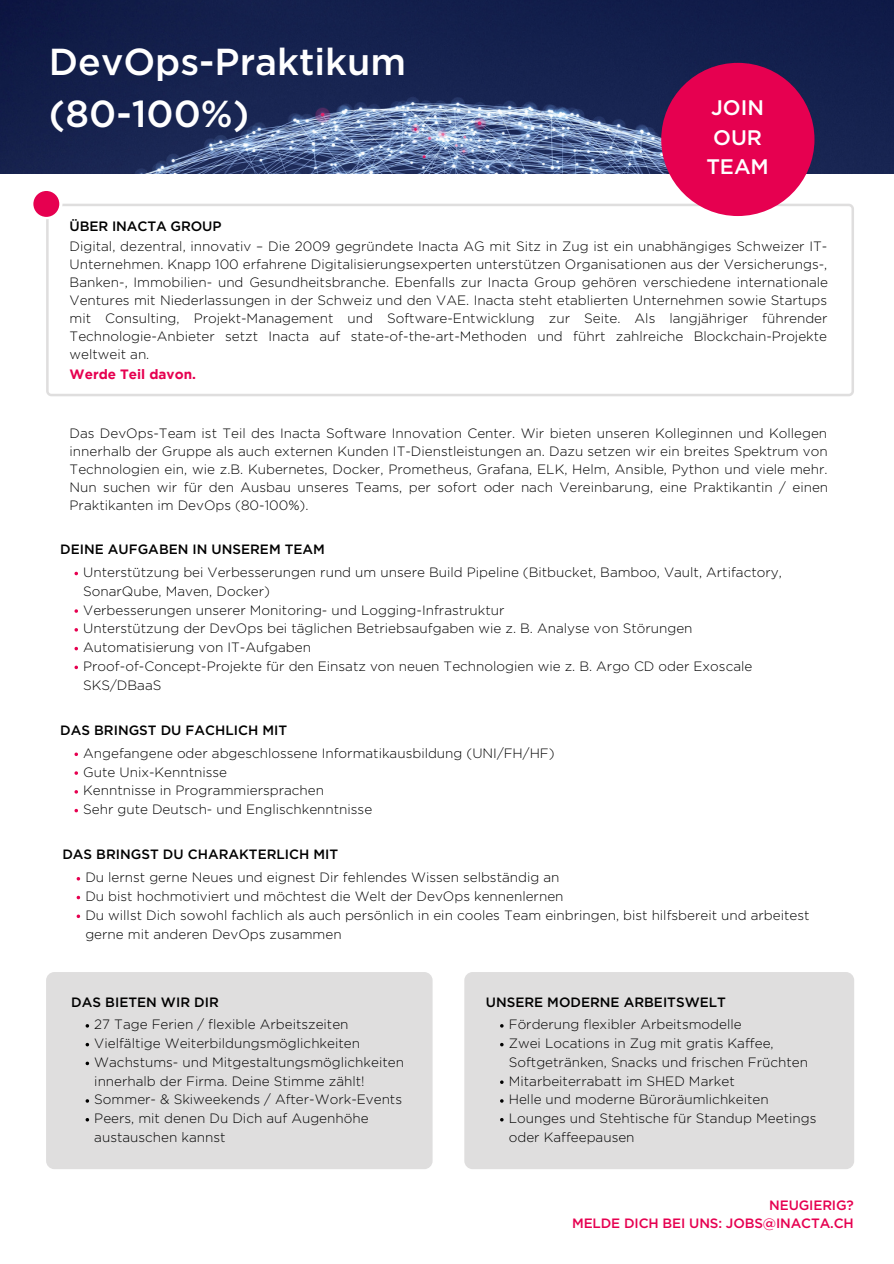
<style>
.page{position:relative;width:894px;height:1264px;background:#fff}
.page>*{position:absolute;margin:0;border:0;box-sizing:border-box;transform-origin:0 0}
.t1{font:500 37.5px/51.8px "Gotham";color:#fff}
.t2{font:500 21px/29.2px "Gotham";color:#fff;text-align:center}
.t3{font:500 13.65px "Gotham";letter-spacing:-.01em;color:#000}
.t4{font:300 13.5px/18.8px "Gotham";color:#000}
.t5{font:500 13.5px "Gotham";color:#000}
.t6{font:500 13.5px/18px "Gotham";letter-spacing:-.01em;color:#e60050;text-align:right}
.t7{font:700 13.5px "Gotham";color:#e60050}
</style>
<div class="page">
<div style="left:46px;top:972px;width:386px;height:197px;background:#dfdede;border-radius:8px"></div>
<div style="left:464px;top:972px;width:389px;height:197px;background:#dfdede;border-radius:8px"></div>
<svg style="left:86px;top:1061px;width:3px;height:4px"></svg>
<svg style="left:46px;top:204px;width:807px;height:192px"></svg>
<div style="left:30px;top:188px;width:32px;height:31px;background:#fff;border-radius:50%"></div>
<div style="left:33px;top:191px;width:26px;height:26px;background:#e60050;border-radius:50%"></div>
<svg style="left:74px;top:571px;width:4px;height:4px"></svg>
<svg style="left:74px;top:609px;width:4px;height:4px"></svg>
<svg style="left:74px;top:628px;width:4px;height:3px"></svg>
<svg style="left:74px;top:647px;width:4px;height:3px"></svg>
<svg style="left:74px;top:665px;width:4px;height:4px"></svg>
<svg style="left:77px;top:914px;width:3px;height:4px"></svg>
<svg style="left:74px;top:752px;width:4px;height:4px"></svg>
<svg style="left:74px;top:790px;width:4px;height:3px"></svg>
<svg style="left:74px;top:808px;width:4px;height:4px"></svg>
<img style="left:0;top:0;width:893px;height:173px">
<div style="left:661px;top:63px;width:153px;height:153px;background:#e60050;border-radius:50%"></div>
<h1 class="t1" style="left:49px;top:38px;width:358px">DevOps-Praktikum (80-100%)</h1>
<h2 class="t2" style="left:706px;top:94px;width:64px">JOIN<br>OUR<br>TEAM</h2>
<p class="t3" style="left:70px;top:220px;width:153px">ÜBER INACTA GROUP</p>
<p class="t4" style="left:70px;top:238px;width:759px;line-height:18px;text-align:justify">Digital, dezentral, innovativ – Die 2009 gegründete Inacta AG mit Sitz in Zug ist ein unabhängiges Schweizer IT-Unternehmen. Knapp 100 erfahrene Digitalisierungsexperten unterstützen Organisationen aus der Versicherungs-, Banken-, Immobilien- und Gesundheitsbranche. Ebenfalls zur Inacta Group gehören verschiedene internationale Ventures mit Niederlassungen in der Schweiz und den VAE. Inacta steht etablierten Unternehmen sowie Startups mit Consulting, Projekt-Management und Software-Entwicklung zur Seite. Als langjähriger führender Technologie-Anbieter setzt Inacta auf state-of-the-art-Methoden und führt zahlreiche Blockchain-Projekte weltweit an.</p>
<p class="t7" style="left:70px;top:369px;width:128px">Werde Teil davon.</p>
<p class="t4" style="left:70px;top:425px;width:760px;line-height:18px;text-align:justify">Das DevOps-Team ist Teil des Inacta Software Innovation Center. Wir bieten unseren Kolleginnen und Kollegen innerhalb der Gruppe als auch externen Kunden IT-Dienstleistungen an. Dazu setzen wir ein breites Spektrum von Technologien ein, wie z.B. Kubernetes, Docker, Prometheus, Grafana, ELK, Helm, Ansible, Python und viele mehr.<br>Nun suchen wir für den Ausbau unseres Teams, per sofort oder nach Vereinbarung, eine Praktikantin / einen Praktikanten im DevOps (80-100%).</p>
<p class="t5" style="left:60px;top:543px;width:266px">DEINE AUFGABEN IN UNSEREM TEAM</p>
<p class="t4" style="left:83px;top:563px;width:700px">Unterstützung bei Verbesserungen rund um unsere Build Pipeline (Bitbucket, Bamboo, Vault, Artifactory, SonarQube, Maven, Docker)<br>Verbesserungen unserer Monitoring- und Logging-Infrastruktur<br>Unterstützung der DevOps bei täglichen Betriebsaufgaben wie z. B. Analyse von Störungen Automatisierung von IT-Aufgaben<br>Proof-of-Concept-Projekte für den Einsatz von neuen Technologien wie z. B. Argo CD oder Exoscale SKS/DBaaS</p>
<p class="t5" style="left:60px;top:724px;width:228px">DAS BRINGST DU FACHLICH MIT</p>
<p class="t4" style="left:83px;top:744px;width:473px">Angefangene oder abgeschlossene Informatikausbildung (UNI/FH/HF)<br>Gute Unix-Kenntnisse<br>Kenntnisse in Programmiersprachen<br>Sehr gute Deutsch- und Englischkenntnisse</p>
<p class="t5" style="left:62px;top:848px;width:277px">DAS BRINGST DU CHARAKTERLICH MIT</p>
<p class="t4" style="left:85px;top:868px;width:725px">Du lernst gerne Neues und eignest Dir fehlendes Wissen selbständig an<br>Du bist hochmotiviert und möchtest die Welt der DevOps kennenlernen<br>Du willst Dich sowohl fachlich als auch persönlich in ein cooles Team einbringen, bist hilfsbereit und arbeitest gerne mit anderen DevOps zusammen</p>
<p class="t5" style="left:71px;top:995px;width:149px">DAS BIETEN WIR DIR</p>
<p class="t4" style="left:94px;top:1015px;width:311px">27 Tage Ferien / flexible Arbeitszeiten Vielfältige Weiterbildungsmöglichkeiten Wachstums- und Mitgestaltungsmöglichkeiten innerhalb der Firma. Deine Stimme zählt!<br>Sommer- &amp; Skiweekends / After-Work-Events Peers, mit denen Du Dich auf Augenhöhe austauschen kannst</p>
<p class="t5" style="left:485px;top:995px;width:241px">UNSERE MODERNE ARBEITSWELT</p>
<p class="t4" style="left:508px;top:1015px;width:309px">Förderung flexibler Arbeitsmodelle<br>Zwei Locations in Zug mit gratis Kaffee, Softgetränken, Snacks und frischen Früchten Mitarbeiterrabatt im SHED Market<br>Helle und moderne Büroräumlichkeiten Lounges und Stehtische für Standup Meetings oder Kaffeepausen</p>
<p class="t6" style="left:572px;top:1197px;width:283px">NEUGIERIG?<br>MELDE DICH BEI UNS: JOBS@INACTA.CH</p>
</div>
